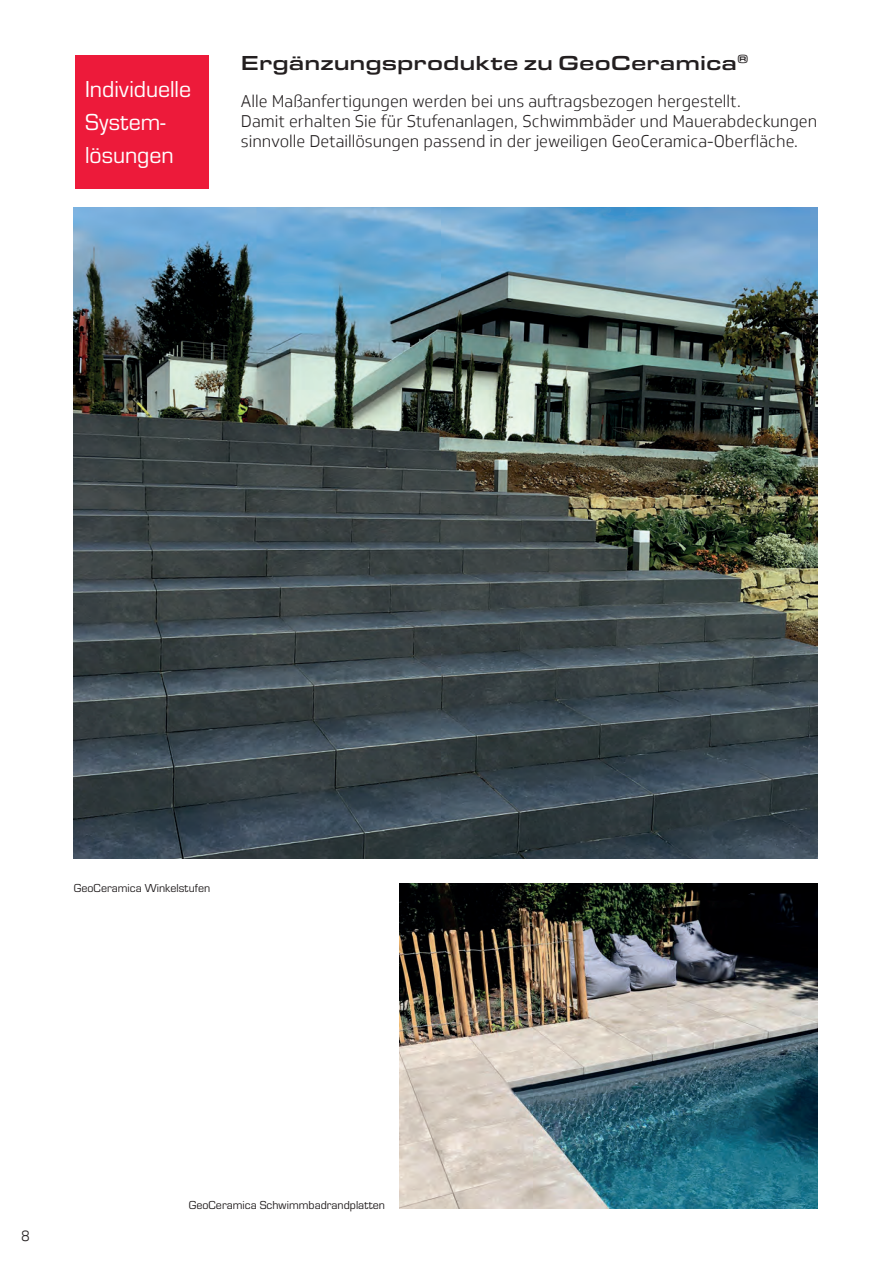
<style>
.page{position:relative;width:893px;height:1263px;background:#fff}
.page>*{position:absolute;margin:0;border:0;box-sizing:border-box;transform-origin:0 0}
.t1{font:24px/33px "Eurostile";color:#fff}
.t2{font:500 21px "Eurostile Ext";color:#231f20}
.t3{font:300 16.5px/19.8px "Soleto";color:#231f20}
.t4{font:300 15px "Soleto";color:#231f20}
.t5{font:12px "Eurostile";color:#231f20}
</style>
<div class="page">
<img style="left:74px;top:207px;width:743px;height:652px">
<div style="left:75px;top:55px;width:134px;height:133px;background:#ed1a3a"></div>
<img style="left:400px;top:884px;width:417px;height:325px">
<h1 class="t1" style="left:85px;top:71px;width:108px">Individuelle<br>System&shy;lösungen</h1>
<p class="t2" style="left:241px;top:48px;width:509px">Ergänzungsprodukte zu GeoCeramica<sup>®</sup></p>
<p class="t3" style="left:241px;top:92px;width:578px">Alle Maßanfertigungen werden bei uns auftragsbezogen hergestellt.<br>Damit erhalten Sie für Stufenanlagen, Schwimmbäder und Mauerabdeckungen sinnvolle Detaillösungen passend in der jeweiligen GeoCeramica-Oberfläche.</p>
<p class="t5" style="left:74px;top:880px;width:138px">GeoCeramica Winkelstufen</p>
<p class="t4" style="left:21px;top:1227px;width:10px">8</p>
<p class="t5" style="left:189px;top:1197px;width:198px">GeoCeramica Schwimmbadrandplatten</p>
</div>
